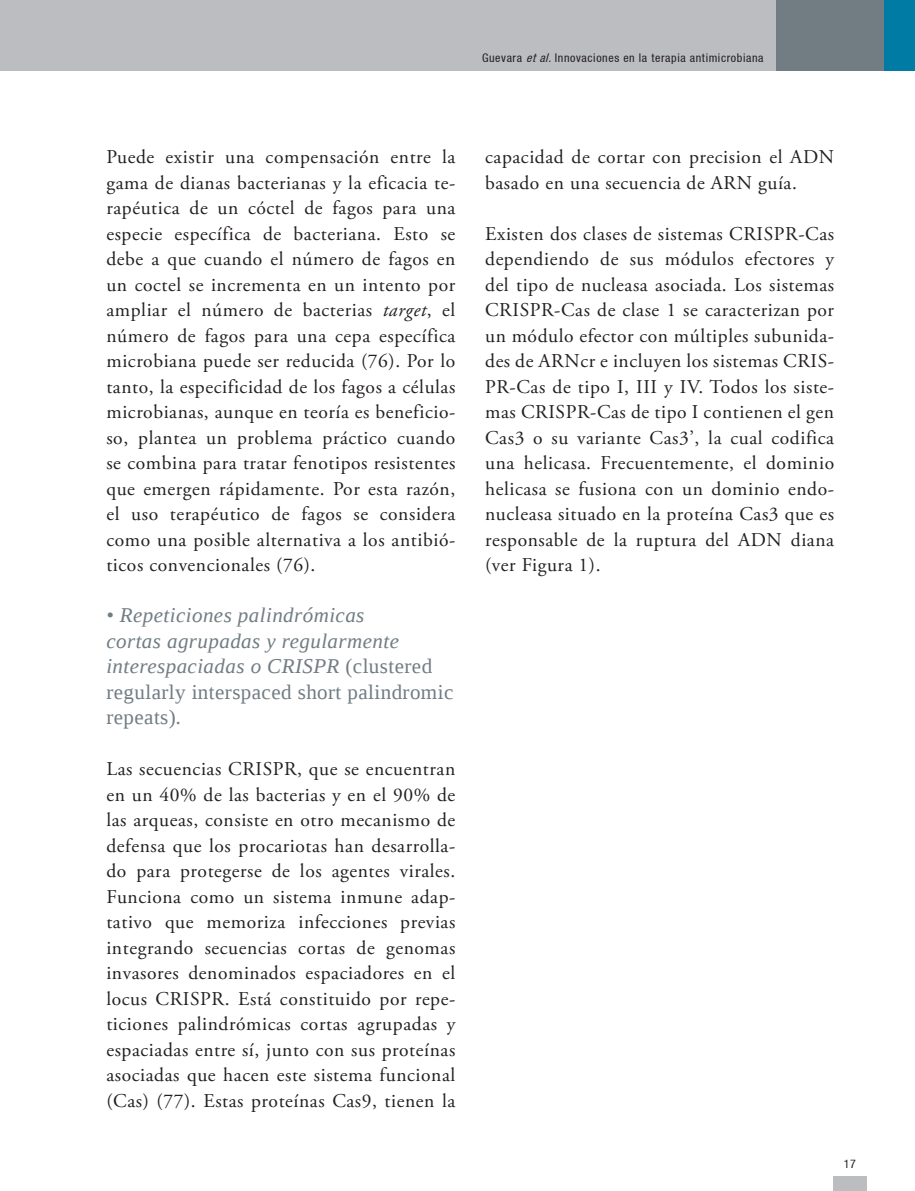
<style>
.page{position:relative;width:915px;height:1191px;background:#fff}
.page>*{position:absolute;margin:0;border:0;box-sizing:border-box;transform-origin:0 0}
.subtitulos_2do_nivel{font:italic 21px/25.5px "Liberation Serif";letter-spacing:.02em;color:#717d83}
.t1{font:19.5px/25.5px "Adobe Garamond Pro";letter-spacing:.03em;color:#231f20;text-align:justify}
.t2{font:condensed 12px "Helvetica 57";letter-spacing:.05em;color:#231f20}
.s1{font-style:italic}
.s2{font-style:normal}
</style>
<div class="page">
<div style="left:832px;top:1175px;width:34px;height:16px;background:#bcbdc0"></div>
<div style="left:0;top:0;width:914px;height:71px;background:#bcbdc0"></div>
<div style="left:776px;top:0;width:138px;height:71px;background:#717d83"></div>
<div style="left:884px;top:0;width:30px;height:71px;background:#007ca4"></div>
<p class="t2" style="left:482px;top:51px;width:283px">Guevara <span class="s1">etal</span>. Innovaciones en la terapia antimicrobiana</p>
<p class="t1" style="left:106px;top:145px;width:350px">Puede existir una compensación entre la gama de dianas bacterianas y la eficacia te&shy;rapéutica de un cóctel de fagos para una especie específica de bacteriana. Esto se debe a que cuando el número de fagos en un coctel se incrementa en un intento por ampliar el número de bacterias <span class="s1">target</span>, el número de fagos para una cepa específica microbiana puede ser reducida (76). Por lo tanto, la especificidad de los fagos a células microbianas, aunque en teoría es beneficio&shy;so, plantea un problema práctico cuando se combina para tratar fenotipos resistentes que emergen rápidamente. Por esta razón, el uso terapéutico de fagos se considera como una posible alternativa a los antibió&shy;ticos convencionales (76).</p>
<p class="subtitulos_2do_nivel" style="left:106px;top:602px;width:348px">• Repeticiones palindrómicas<br>cortas agrupadas y regularmente interespaciadas o CRISPR <span class="s2">(clustered regularly interspaced short palindromic repeats)</span>.</p>
<p class="t1" style="left:106px;top:757px;width:350px">Las secuencias CRISPR, que se encuentran en un 40% de las bacterias y en el 90% de las arqueas, consiste en otro mecanismo de defensa que los procariotas han desarrolla&shy;do para protegerse de los agentes virales.<br>Funciona como un sistema inmune adap&shy;tativo que memoriza infecciones previas integrando secuencias cortas de genomas invasores denominados espaciadores en el locus CRISPR. Está constituido por repe&shy;ticiones palindrómicas cortas agrupadas y espaciadas entre sí, junto con sus proteínas asociadas que hacen este sistema funcional (Cas) (77). Estas proteínas Cas9, tienen la</p>
<p class="t1" style="left:485px;top:145px;width:350px">capacidad de cortar con precision el ADN basado en una secuencia de ARN guía.</p>
<p class="t1" style="left:485px;top:221px;width:350px">Existen dos clases de sistemas CRISPR-Cas dependiendo de sus módulos efectores y del tipo de nucleasa asociada. Los sistemas CRISPR-Cas de clase 1 se caracterizan por un módulo efector con múltiples subunida&shy;des de ARNcr e incluyen los sistemas CRIS-PR-Cas de tipo I, III y IV. Todos los siste&shy;mas CRISPR-Cas de tipo I contienen el gen Cas3 o su variante Cas3’, la cual codifica una helicasa. Frecuentemente, el dominio helicasa se fusiona con un dominio endo&shy;nucleasa situado en la proteína Cas3 que es responsable de la ruptura del ADN diana (ver Figura 1).</p>
<p class="t2" style="left:843px;top:1156px;width:14px">17</p>
</div>
